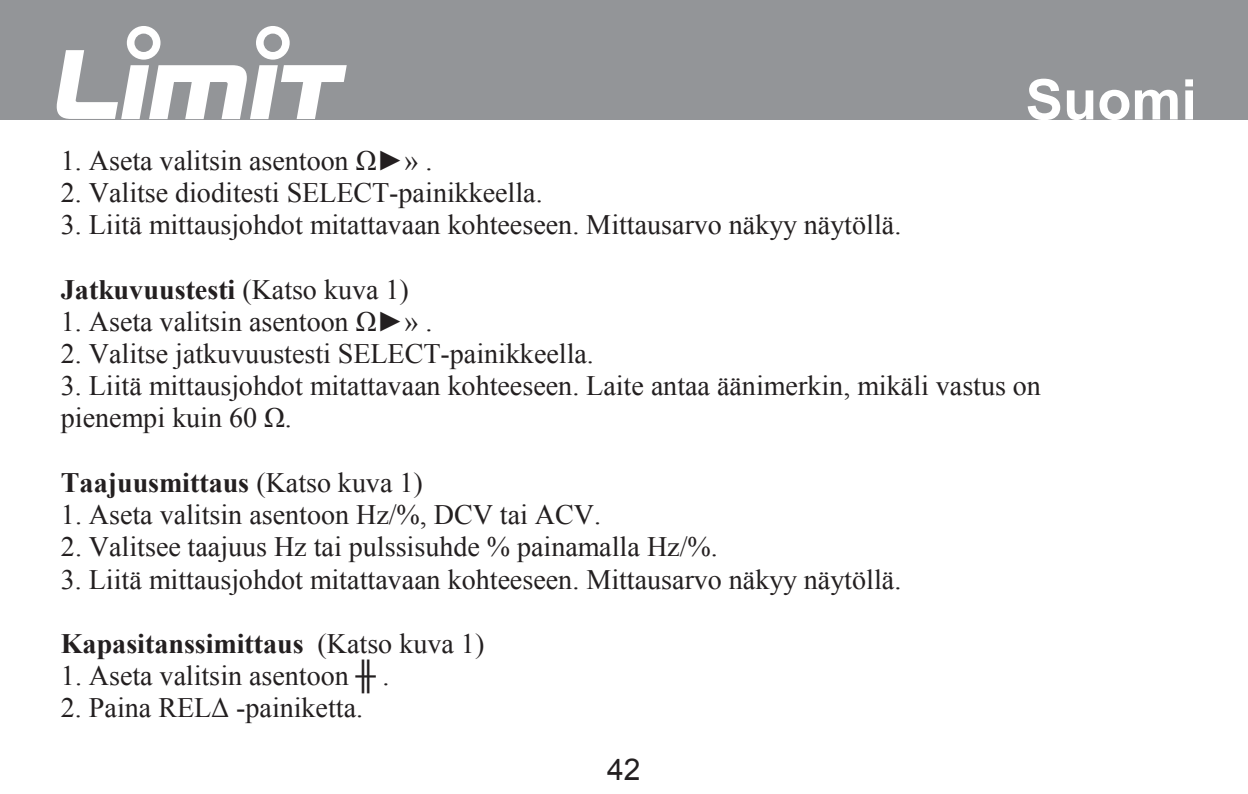
<style>
.page{position:relative;width:1248px;height:794px;background:#fff}
.page>*{position:absolute;margin:0;border:0;box-sizing:border-box;transform-origin:0 0}
.t1{font:700 56px "Arial";color:#fff}
.t2{font:30px "Arial";color:#231f20}
.t3{font:28px/32px "Times New Roman";color:#231f20}
.t4{font:700 28px "Times New Roman";color:#231f20}
.s1{font-weight:400}
</style>
<div class="page">
<div style="left:0;top:0;width:1247px;height:119px;background:#939598"></div>
<svg style="left:57px;top:26px;width:290px;height:93px"></svg>
<p class="t1" style="left:1025px;top:63px;width:173px">Suomi</p>
<p class="t3" style="left:61px;top:144px;width:373px">1. Aseta valitsin asentoon Ω►» .</p>
<p class="t3" style="left:61px;top:176px;width:483px">2. Valitse dioditesti SELECT-painikkeella.</p>
<p class="t3" style="left:61px;top:208px;width:842px">3. Liitä mittausjohdot mitattavaan kohteeseen. Mittausarvo näkyy näytöllä.</p>
<p class="t4" style="left:61px;top:270px;width:349px">Jatkuvuustesti <span class="s1">(Katso kuva 1)</span></p>
<p class="t3" style="left:61px;top:305px;width:373px">1. Aseta valitsin asentoon Ω►» .</p>
<p class="t3" style="left:61px;top:337px;width:534px">2. Valitse jatkuvuustesti SELECT-painikkeella.</p>
<p class="t3" style="left:61px;top:369px;width:981px">3. Liitä mittausjohdot mitattavaan kohteeseen. Laite antaa äänimerkin, mikäli vastus on pienempi kuin 60 Ω.</p>
<p class="t4" style="left:61px;top:463px;width:363px">Taajuusmittaus <span class="s1">(Katso kuva 1)</span></p>
<p class="t3" style="left:61px;top:498px;width:541px">1. Aseta valitsin asentoon Hz/%, DCV tai ACV.</p>
<p class="t3" style="left:61px;top:530px;width:658px">2. Valitsee taajuus Hz tai pulssisuhde % painamalla Hz/%.</p>
<p class="t3" style="left:61px;top:563px;width:842px">3. Liitä mittausjohdot mitattavaan kohteeseen. Mittausarvo näkyy näytöllä.</p>
<p class="t4" style="left:61px;top:624px;width:425px">Kapasitanssimittaus <span class="s1">(Katso kuva 1)</span></p>
<p class="t3" style="left:61px;top:659px;width:330px">1. Aseta valitsin asentoon ╫ .</p>
<p class="t3" style="left:61px;top:691px;width:304px">2. Paina RELΔ -painiketta.</p>
<p class="t2" style="left:607px;top:750px;width:35px">42</p>
</div>
